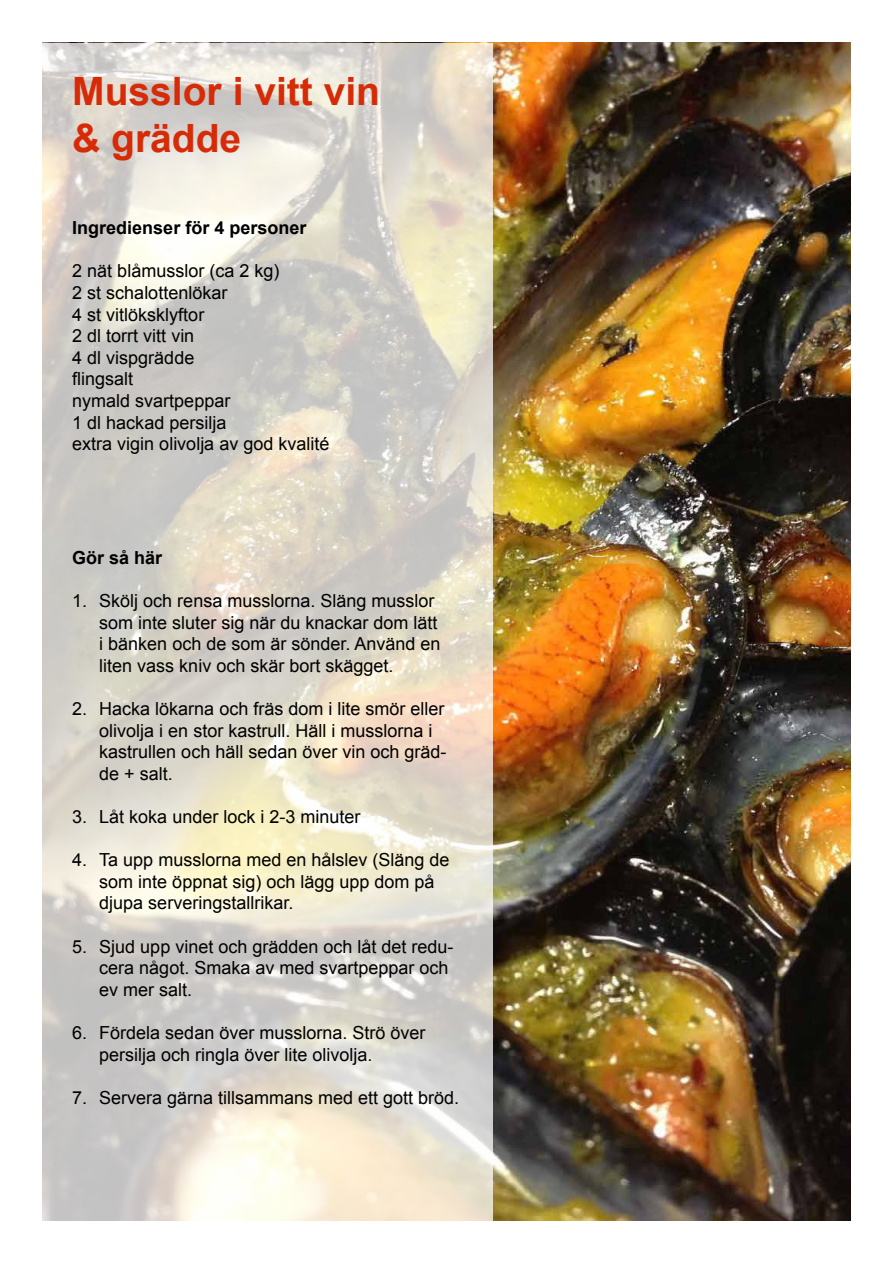
<style>
.page{position:relative;width:893px;height:1263px;background:#fff}
.page>*{position:absolute;margin:0;border:0;box-sizing:border-box;transform-origin:0 0}
.t1{font:700 39px/46.8px "Arial";color:#d72b07}
.t2{font:18px/21.6px "Arial";color:#000}
.t3{font:700 18px "Arial";color:#000}
</style>
<div class="page">
<img style="left:493px;top:43px;width:357px;height:1177px">
<svg style="left:43px;top:43px;width:450px;height:1177px;background:#dcd7cc"></svg>
<h1 class="t1" style="left:72px;top:69px;width:309px">Musslor i vitt vin &amp; grädde</h1>
<p class="t3" style="left:72px;top:216px;width:236px">Ingredienser för 4 personer</p>
<p class="t2" style="left:72px;top:260px;width:259px">2 nät blåmusslor (ca 2 kg)<br>2 st schalottenlökar<br>4 st vitlöksklyftor<br>2 dl torrt vitt vin<br>4 dl vispgrädde<br>flingsalt<br>nymald svartpeppar<br>1 dl hackad persilja<br>extra vigin olivolja av god kvalité</p>
<p class="t3" style="left:72px;top:546px;width:92px">Gör så här</p>
<p class="t2" style="left:99px;top:590px;width:343px;text-indent:-27px">1. Skölj och rensa musslorna. Släng musslor som inte sluter sig när du knackar dom lätt i bänken och de som är sönder. Använd en liten vass kniv och skär bort skägget.</p>
<p class="t2" style="left:99px;top:698px;width:349px;text-indent:-27px">2. Hacka lökarna och fräs dom i lite smör eller olivolja i en stor kastrull. Häll i musslorna i kastrullen och häll sedan över vin och gräd&shy;de + salt.</p>
<p class="t2" style="left:72px;top:806px;width:290px">3. Låt koka under lock i 2-3 minuter</p>
<p class="t2" style="left:99px;top:849px;width:352px;text-indent:-27px">4. Ta upp musslorna med en hålslev (Släng de som inte öppnat sig) och lägg upp dom på djupa serveringstallrikar.</p>
<p class="t2" style="left:99px;top:936px;width:356px;text-indent:-27px">5. Sjud upp vinet och grädden och låt det redu&shy;cera något. Smaka av med svartpeppar och ev mer salt.</p>
<p class="t2" style="left:99px;top:1022px;width:328px;text-indent:-27px">6. Fördela sedan över musslorna. Strö över persilja och ringla över lite olivolja.</p>
<p class="t2" style="left:72px;top:1087px;width:388px">7. Servera gärna tillsammans med ett gott bröd.</p>
</div>
